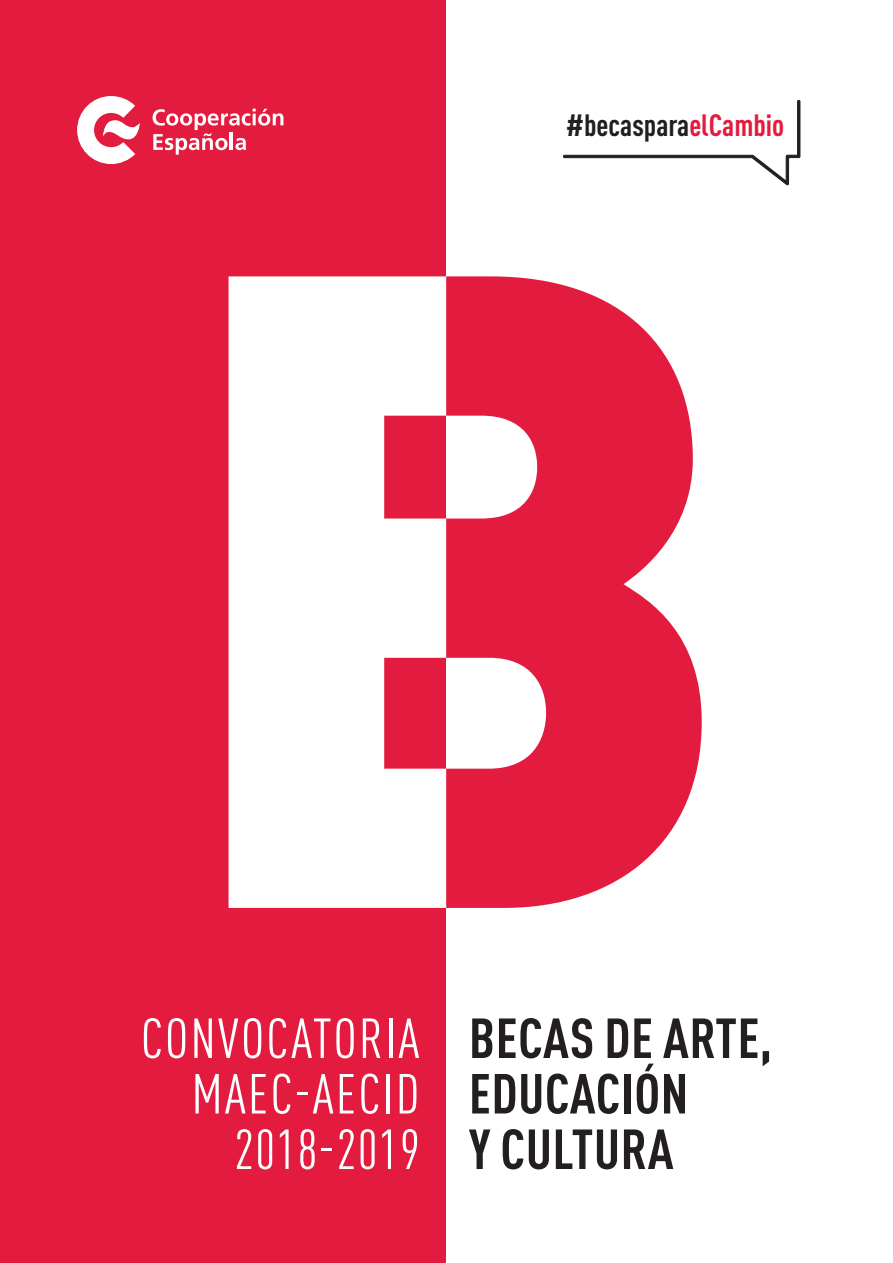
<style>
.page{position:relative;width:893px;height:1263px;background:#fff}
.page>*{position:absolute;margin:0;border:0;box-sizing:border-box;transform-origin:0 0}
.t1{font:condensed 55.5px/55.5px "DIN Pro";letter-spacing:.04em;color:#fff;text-align:right}
.t2{font:700 condensed 55.5px/55.5px "DIN Pro";letter-spacing:.01em;color:#231f20}
.t3{font:700 condensed 30.3px "DIN Pro";color:#231f20}
.s1{color:#e31b3e}
</style>
<div class="page">
<div style="left:0;top:0;width:446px;height:1263px;background:#e31b3e"></div>
<svg style="left:446px;top:276px;width:256px;height:632px;fill:#e31b3e"></svg>
<svg style="left:229px;top:276px;width:217px;height:632px;background:#fce8ec"></svg>
<svg style="left:563px;top:99px;width:238px;height:87px"></svg>
<svg style="left:153px;top:109px;width:130px;height:46px"></svg>
<svg style="left:77px;top:96px;width:63px;height:68px"></svg>
<p class="t3" style="left:566px;top:102px;width:220px">#becaspara<span class="s1">elCambio</span></p>
<p class="t1" style="left:141px;top:1006px;width:280px">CONVOCATORIA</p>
<p class="t1" style="left:192px;top:1062px;width:230px">MAEC-AECID<br>2018-2019</p>
<p class="t2" style="left:469px;top:1006px;width:305px">BECAS DE ARTE,<br>EDUCACIÓN<br>Y CULTURA</p>
</div>
